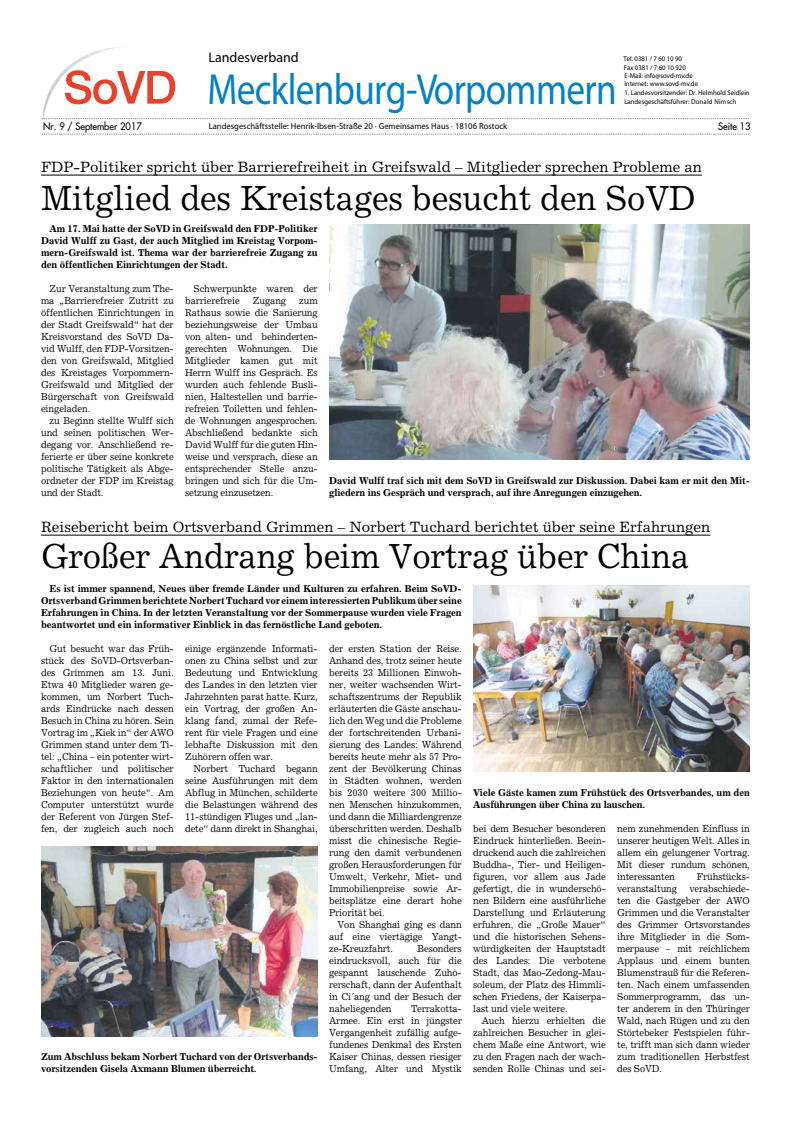
<style>
.page{position:relative;width:791px;height:1134px;background:#fff}
.page>*{position:absolute;margin:0;border:0;box-sizing:border-box;transform-origin:0 0}
.t1{font:43.8px "Futura";letter-spacing:-.015em;color:#0081c9;scale:.85 1}
.t2{font:35px "Excelsior";letter-spacing:-.005em;color:#000;scale:.94 1}
.t3{font:15px "Excelsior";color:#000}
.t4{font:14px "Futura";color:#000}
.t5{font:10px/12px "Excelsior";letter-spacing:-.015em;color:#000;text-align:justify;scale:.94 1}
.t6{font:700 10px/12px "Excelsior";letter-spacing:-.015em;color:#000;scale:.96 1}
.t7{font:10px "Futura";color:#000;scale:.94 1}
.t8{font:800 8.8px "Futura";color:#000}
.t9{font:7px/8.8px "Futura";color:#000;scale:.96 1}
</style>
<div class="page">
<hr style="left:41px;top:535px;width:669px;height:1px;background:#000">
<img style="left:473px;top:585px;width:277px;height:186px">
<img style="left:41px;top:846px;width:277px;height:190px">
<hr style="left:41px;top:175px;width:661px;height:1px;background:#000">
<img style="left:329px;top:225px;width:420px;height:235px">
<svg style="left:41px;top:134px;width:709px;height:1px"></svg>
<svg style="left:41px;top:47px;width:708px;height:74px"></svg>
<h3 class="t4" style="left:208px;top:48px;width:92px">Landesverband</h3>
<h1 class="t1" style="left:208px;top:62px;width:483px">Mecklenburg-Vorpommern</h1>
<p class="t9" style="left:624px;top:71px;width:78px">E-Mail: info@sovd-mv.de<br>Internet: www.sovd-mv.de</p>
<p class="t9" style="left:623px;top:55px;width:62px">Tel. 0381 / 7 60 10 90</p>
<p class="t9" style="left:624px;top:63px;width:66px">Fax 0381 / 7 60 10 920</p>
<p class="t9" style="left:624px;top:88px;width:132px">1. Landesvorsitzender: Dr. Helmhold Seidlein<br>Landesgeschäftsführer: Donald Nimsch</p>
<p class="t7" style="left:43px;top:120px;width:106px">Nr. 9 / September 2017</p>
<p class="t7" style="left:718px;top:120px;width:36px">Seite 13</p>
<p class="t8" style="left:209px;top:121px;width:300px">Landesgeschäftsstelle: Henrik-Ibsen-Straße 20 · Gemeinsames Haus · 18106 Rostock</p>
<h3 class="t3" style="left:41px;top:158px;width:662px">FDP-Politiker spricht über Barrierefreiheit in Greifswald – Mitglieder sprechen Probleme an</h3>
<h2 class="t2" style="left:41px;top:178px;width:698px">Mitglied des Kreistages besucht den SoVD</h2>
<p class="t6" style="left:41px;top:222px;width:290px;text-align:justify;text-indent:9px">Am 17. Mai hatte der SoVD in Greifswald den FDP-Politiker David Wulff zu Gast, der auch Mitglied im Kreistag Vorpom&shy;mern-Greifswald ist. Thema war der barrierefreie Zugang zu den öffentlichen Einrichtungen der Stadt.</p>
<p class="t5" style="left:41px;top:282px;width:143px;text-indent:9px">Zur Veranstaltung zum The&shy;ma „Barrierefreier Zutritt zu öffentlichen Einrichtungen in der Stadt Greifswald“ hat der Kreisvorstand des SoVD Da&shy;vid Wulff, den FDP-Vorsitzen&shy;den von Greifswald, Mitglied des Kreistages Vorpommern-Greifswald und Mitglied der Bürgerschaft von Greifswald eingeladen.</p>
<p class="t5" style="left:41px;top:414px;width:143px;text-indent:9px">zu Beginn stellte Wulff sich und seinen politischen Wer&shy;degang vor. Anschließend re&shy;ferierte er über seine konkrete politische Tätigkeit als Abge&shy;ordneter der FDP im Kreistag und der Stadt.</p>
<p class="t5" style="left:185px;top:282px;width:143px;text-indent:9px">Schwerpunkte waren der barrierefreie</p>
<p class="t5" style="left:253px;top:294px;width:37px">Zugang</p>
<p class="t5" style="left:185px;top:294px;width:143px;text-indent:114px">zum Rathaus sowie die Sanierung beziehungsweise der Umbau von alten- und behinderten&shy;gerechten Wohnungen. Die Mitglieder kamen gut mit Herrn Wulff ins Gespräch. Es wurden auch fehlende Busli&shy;nien, Haltestellen und barrie&shy;refreien Toiletten und fehlen&shy;de Wohnungen angesprochen.<br>Abschließend bedankte sich David Wulff für die guten Hin&shy;weise und versprach, diese an entsprechender Stelle anzu&shy;bringen und sich für die Um&shy;setzung einzusetzen.</p>
<p class="t6" style="left:329px;top:474px;width:440px">David Wulff traf sich mit dem SoVD in Greifswald zur Diskussion. Dabei kam er mit den Mit&shy;gliedern ins Gespräch und versprach, auf ihre Anregungen einzugehen.</p>
<h3 class="t3" style="left:41px;top:518px;width:671px">Reisebericht beim Ortsverband Grimmen – Norbert Tuchard berichtet über seine Erfahrungen</h3>
<h2 class="t2" style="left:41px;top:535px;width:691px">Großer Andrang beim Vortrag über China</h2>
<p class="t6" style="left:41px;top:582px;width:440px;text-align:justify;text-indent:9px">Es ist immer spannend, Neues über fremde Länder und Kulturen zu erfahren. Beim SoVD-Ortsverband Grimmen berichtete Norbert Tuchard vor einem interessierten Publikum über seine Erfahrungen in China. In der letzten Veranstaltung vor der Sommerpause wurden viele Fragen beantwortet und ein informativer Einblick in das fernöstliche Land geboten.</p>
<p class="t5" style="left:41px;top:642px;width:143px;text-indent:9px">Gut besucht war das Früh&shy;stück des SoVD-Ortsverban&shy;des Grimmen am 13. Juni.<br>Etwa 40 Mitglieder waren ge&shy;kommen, um Norbert Tuch&shy;ards Eindrücke nach dessen Besuch in China zu hören. Sein Vortrag im „Kiek in“ der AWO Grimmen stand unter dem Ti&shy;tel: „China – ein potenter wirt&shy;schaftlicher und politischer Faktor in den internationalen Beziehungen von heute“. Am Computer unterstützt wurde der Referent von Jürgen Stef&shy;fen, der zugleich auch noch</p>
<p class="t5" style="left:185px;top:642px;width:143px">einige ergänzende Informati&shy;onen zu China selbst und zur Bedeutung und Entwicklung des Landes in den letzten vier Jahrzehnten parat hatte. Kurz, ein Vortrag, der großen An&shy;klang fand, zumal der Refe&shy;rent für viele Fragen und eine lebhafte Diskussion mit den Zuhörern offen war.</p>
<p class="t5" style="left:185px;top:762px;width:143px;text-indent:9px">Norbert Tuchard begann seine Ausführungen mit dem Abflug in München, schilderte die Belastungen während des 11-stündigen Fluges und „lan&shy;dete“ dann direkt in Shanghai,</p>
<p class="t6" style="left:41px;top:1050px;width:290px">Zum Abschluss bekam Norbert Tuchard von der Ortsverbands&shy;vorsitzenden Gisela Axmann Blumen überreicht.</p>
<p class="t5" style="left:329px;top:642px;width:143px">der ersten Station der Reise.<br>Anhand des, trotz seiner heute bereits 23 Millionen Einwoh&shy;ner, weiter wachsenden Wirt&shy;schaftszentrums der Republik erläuterten die Gäste anschau&shy;lich den Weg und die Probleme der fortschreitenden Urbani&shy;sierung des Landes: Während bereits heute mehr als 57 Pro&shy;zent der Bevölkerung Chinas in Städten wohnen, werden bis 2030 weitere 300 Millio&shy;nen Menschen hinzukommen, und dann die Milliardengrenze überschritten werden. Deshalb misst die chinesische Regie&shy;rung den damit verbundenen großen Herausforderungen für Umwelt, Verkehr, Miet- und Immobilienpreise sowie Ar&shy;beitsplätze eine derart hohe Priorität bei.</p>
<p class="t5" style="left:329px;top:918px;width:143px;text-indent:9px">Von Shanghai ging es dann auf eine viertägige Yangt&shy;ze-Kreuzfahrt.</p>
<p class="t5" style="left:329px;top:942px;width:143px;text-indent:88px">Besonders eindrucksvoll, auch für die gespannt lauschende Zuhö&shy;rerschaft, dann der Aufenthalt in Ci´ang und der Besuch der naheliegenden</p>
<p class="t5" style="left:329px;top:1002px;width:143px;text-indent:82px">Terrakotta-Armee. Ein erst in jüngster Vergangenheit zufällig aufge&shy;fundenes Denkmal des Ersten Kaiser Chinas, dessen riesiger Umfang, Alter und Mystik</p>
<p class="t6" style="left:473px;top:786px;width:290px">Viele Gäste kamen zum Frühstück des Ortsverbandes, um den<br>Ausführungen über China zu lauschen.</p>
<p class="t5" style="left:617px;top:822px;width:143px">nem zunehmenden Einfluss in unserer heutigen Welt. Alles in allem ein gelungener Vortrag.<br>Mit dieser rundum schönen, interessanten</p>
<p class="t5" style="left:473px;top:822px;width:143px">bei dem Besucher besonderen Eindruck hinterließen. Beein&shy;druckend auch die zahlreichen Buddha-, Tier- und Heiligen&shy;figuren, vor allem aus Jade gefertigt, die in wunderschö&shy;nen Bildern eine ausführliche Darstellung und Erläuterung erfuhren, die „Große Mauer“ und die historischen Sehens&shy;würdigkeiten der Hauptstadt des Landes: Die verbotene Stadt, das Mao-Zedong-Mau&shy;soleum, der Platz des Himmli&shy;schen Friedens, der Kaiserpa&shy;last und viele weitere.</p>
<p class="t5" style="left:473px;top:1014px;width:143px;text-indent:9px">Auch hierzu erhielten die zahlreichen Besucher in glei&shy;chem Maße eine Antwort, wie zu den Fragen nach der wach&shy;senden Rolle Chinas und sei-</p>
<p class="t5" style="left:617px;top:870px;width:143px;text-indent:80px">Frühstücks&shy;veranstaltung verabschiede&shy;ten die Gastgeber der AWO Grimmen und die Veranstalter des Grimmer Ortsvorstandes ihre Mitglieder in die Som&shy;merpause – mit reichlichem Applaus und einem bunten Blumenstrauß für die Referen&shy;ten. Nach einem umfassenden Sommerprogramm, das un&shy;ter anderem in den Thüringer Wald, nach Rügen und zu den Störtebeker Festspielen führ&shy;te, trifft man sich dann wieder zum traditionellen Herbstfest des SoVD.</p>
</div>
